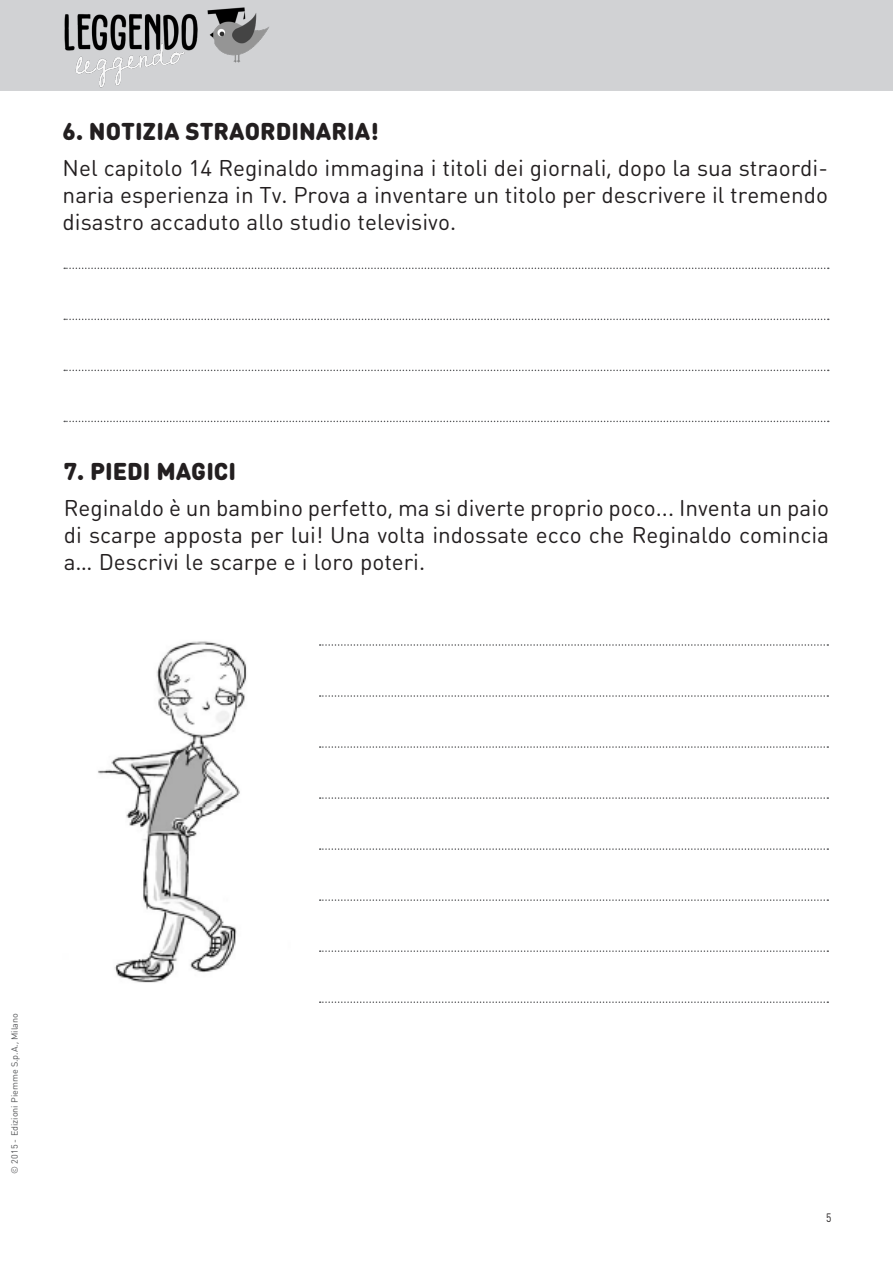
<style>
.page{position:relative;width:893px;height:1263px;background:#fff}
.page>*{position:absolute;margin:0;border:0;box-sizing:border-box;transform-origin:0 0}
.Testo_bastone_piani{font:900 24px "DIN Round Pro";color:#231f20}
.esercizi{font:22.5px/27px "DIN Round Pro";color:#231f20;text-align:justify}
.t1{font:12px "DIN Round Pro";color:#231f20;scale:.85 1}
.t2{font:9px "DIN Round Pro";color:#57585a}
</style>
<div class="page">
<div style="left:0;top:0;width:893px;height:91px;background:#d1d2d4"></div>
<img style="left:206px;top:7px;width:64px;height:57px">
<img style="left:64px;top:12px;width:134px;height:76px">
<svg style="left:64px;top:268px;width:765px;height:1px"></svg>
<svg style="left:64px;top:319px;width:765px;height:1px"></svg>
<svg style="left:64px;top:370px;width:765px;height:1px"></svg>
<svg style="left:64px;top:421px;width:765px;height:1px"></svg>
<img style="left:98px;top:641px;width:149px;height:342px">
<svg style="left:320px;top:644px;width:508px;height:2px"></svg>
<svg style="left:320px;top:695px;width:508px;height:2px"></svg>
<svg style="left:320px;top:746px;width:508px;height:2px"></svg>
<svg style="left:320px;top:797px;width:508px;height:2px"></svg>
<svg style="left:320px;top:848px;width:508px;height:2px"></svg>
<svg style="left:320px;top:899px;width:508px;height:2px"></svg>
<svg style="left:320px;top:950px;width:508px;height:2px"></svg>
<svg style="left:320px;top:1001px;width:508px;height:2px"></svg>
<p class="Testo_bastone_piani" style="left:63px;top:113px;width:318px">6. NOTIZIA STRAORDINARIA!</p>
<p class="esercizi" style="left:63px;top:153px;width:767px">Nel capitolo 14 Reginaldo immagina i titoli dei giornali, dopo la sua straordi&shy;naria esperienza in Tv. Prova a inventare un titolo per descrivere il tremendo disastro accaduto allo studio televisivo.</p>
<p class="Testo_bastone_piani" style="left:64px;top:453px;width:174px">7. PIEDI MAGICI</p>
<p class="esercizi" style="left:64px;top:493px;width:767px">Reginaldo è un bambino perfetto, ma si diverte proprio poco... Inventa un paio di scarpe apposta per lui! Una volta indossate ecco che Reginaldo comincia a… Descrivi le scarpe e i loro poteri.</p>
<p class="t2" style="left:8px;top:1174px;width:162px;rotate:-90deg">© 2015 - Edizioni Piemme S.p.A., Milano</p>
<p class="t1" style="left:826px;top:1210px;width:8px">5</p>
</div>
